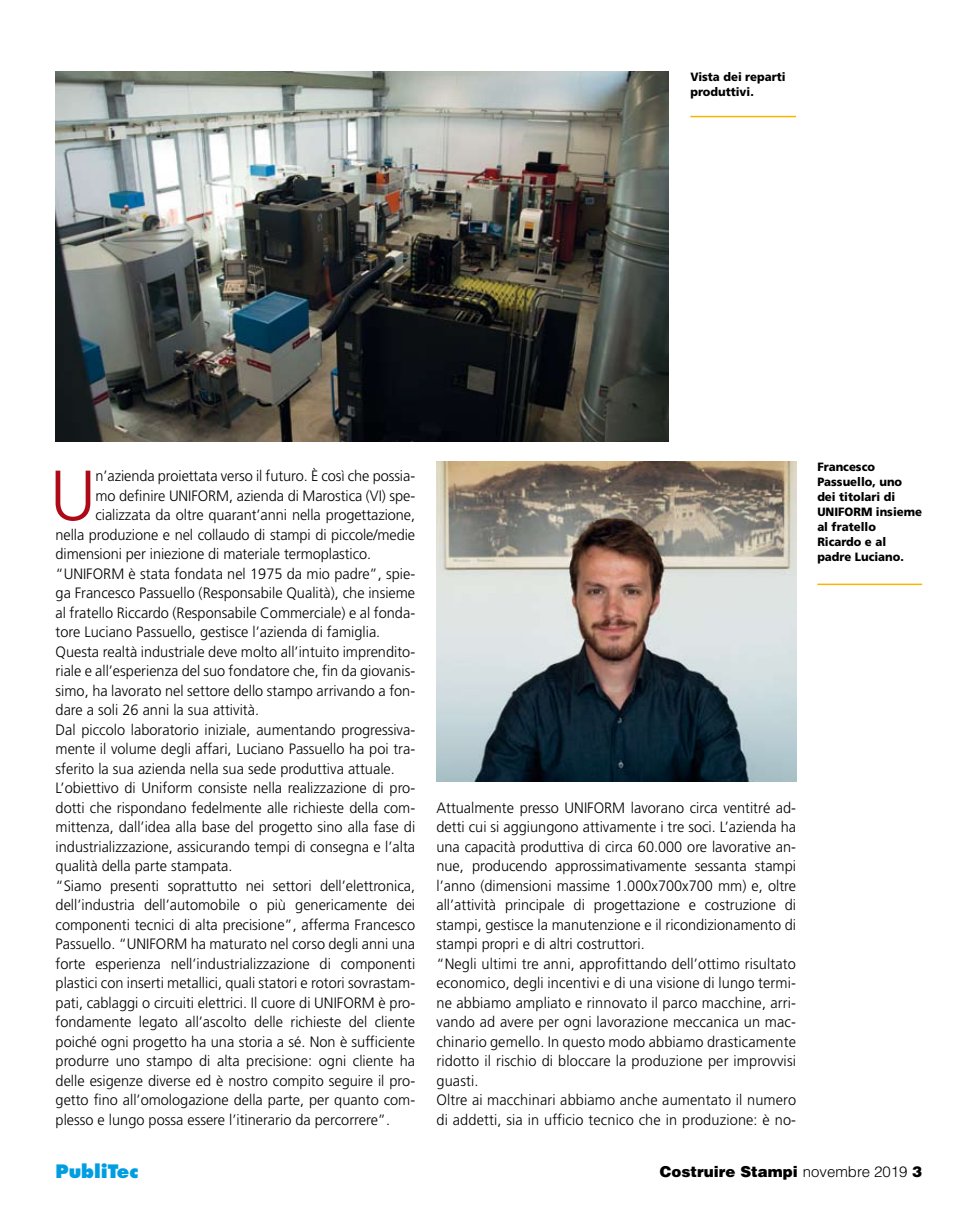
<style>
.page{position:relative;width:978px;height:1212px;background:#fff}
.page>*{position:absolute;margin:0;border:0;box-sizing:border-box;transform-origin:0 0}
.t1{font:300 70.8px "Frutiger";color:#ae0917}
.t2{font:800 18px "Futura";color:#009ee0}
.t3{font:300 15px/19.5px "Frutiger";color:#000}
.t4{font:900 15px "Helvetica";color:#000}
.t5{font:900 12px/15px "Frutiger";color:#000;scale:.95 1}
.s1{font-weight:300}
</style>
<div class="page">
<img style="left:56px;top:72px;width:613px;height:369px">
<hr style="left:690px;top:116px;width:106px;height:1px;background:#f9b500">
<img style="left:436px;top:462px;width:360px;height:320px">
<hr style="left:817px;top:584px;width:105px;height:1px;background:#f9b500">
<p class="t5" style="left:690px;top:69px;width:102px">Vista dei reparti produttivi.</p>
<h1 class="t1" style="left:50px;top:456px;width:47px">U</h1>
<p class="t3" style="left:96px;top:466px;width:321px">n’azienda proiettata verso il futuro. È così che possia-</p>
<p class="t3" style="left:96px;top:486px;width:321px">mo definire UNIFORM, azienda di Marostica (VI) spe-</p>
<p class="t3" style="left:96px;top:505px;width:321px">cializzata da oltre quarant’anni nella progettazione,</p>
<p class="t3" style="left:56px;top:525px;width:361px">nella produzione e nel collaudo di stampi di piccole/medie</p>
<p class="t3" style="left:56px;top:544px;width:317px">dimensioni per iniezione di materiale termoplastico.</p>
<p class="t3" style="left:56px;top:564px;width:361px">“UNIFORM è stata fondata nel 1975 da mio padre”, spie-</p>
<p class="t3" style="left:56px;top:583px;width:361px">ga Francesco Passuello (Responsabile Qualità), che insieme</p>
<p class="t3" style="left:56px;top:603px;width:361px">al fratello Riccardo (Responsabile Commerciale) e al fonda-</p>
<p class="t3" style="left:56px;top:622px;width:326px">tore Luciano Passuello, gestisce l’azienda di famiglia.</p>
<p class="t3" style="left:56px;top:642px;width:361px">Questa realtà industriale deve molto all’intuito imprendito-</p>
<p class="t3" style="left:56px;top:661px;width:361px">riale e all’esperienza del suo fondatore che, fin da giovanis-</p>
<p class="t3" style="left:56px;top:681px;width:361px">simo, ha lavorato nel settore dello stampo arrivando a fon-</p>
<p class="t3" style="left:56px;top:700px;width:205px">dare a soli 26 anni la sua attività.</p>
<p class="t3" style="left:56px;top:720px;width:361px">Dal piccolo laboratorio iniziale, aumentando progressiva-</p>
<p class="t3" style="left:56px;top:739px;width:361px">mente il volume degli affari, Luciano Passuello ha poi tra-</p>
<p class="t3" style="left:56px;top:759px;width:341px">sferito la sua azienda nella sua sede produttiva attuale.</p>
<p class="t3" style="left:56px;top:778px;width:361px">L’obiettivo di Uniform consiste nella realizzazione di pro-</p>
<p class="t3" style="left:56px;top:798px;width:361px">dotti che rispondano fedelmente alle richieste della com-</p>
<p class="t3" style="left:56px;top:817px;width:361px">mittenza, dall’idea alla base del progetto sino alla fase di</p>
<p class="t3" style="left:56px;top:837px;width:361px">industrializzazione, assicurando tempi di consegna e l’alta</p>
<p class="t3" style="left:56px;top:856px;width:179px">qualità della parte stampata.</p>
<p class="t3" style="left:56px;top:876px;width:361px">“Siamo presenti soprattutto nei settori dell’elettronica,</p>
<p class="t3" style="left:56px;top:895px;width:361px">dell’industria dell’automobile o più genericamente dei</p>
<p class="t3" style="left:56px;top:915px;width:361px">componenti tecnici di alta precisione”, afferma Francesco</p>
<p class="t3" style="left:56px;top:934px;width:361px">Passuello. “UNIFORM ha maturato nel corso degli anni una</p>
<p class="t3" style="left:56px;top:954px;width:361px">forte esperienza nell’industrializzazione di componenti</p>
<p class="t3" style="left:56px;top:973px;width:361px">plastici con inserti metallici, quali statori e rotori sovrastam-</p>
<p class="t3" style="left:56px;top:993px;width:361px">pati, cablaggi o circuiti elettrici. Il cuore di UNIFORM è pro-</p>
<p class="t3" style="left:56px;top:1012px;width:361px">fondamente legato all’ascolto delle richieste del cliente</p>
<p class="t3" style="left:56px;top:1032px;width:361px">poiché ogni progetto ha una storia a sé. Non è sufficiente</p>
<p class="t3" style="left:56px;top:1051px;width:361px">produrre uno stampo di alta precisione: ogni cliente ha</p>
<p class="t3" style="left:56px;top:1071px;width:361px">delle esigenze diverse ed è nostro compito seguire il pro-</p>
<p class="t3" style="left:56px;top:1090px;width:361px">getto fino all’omologazione della parte, per quanto com-</p>
<p class="t3" style="left:56px;top:1110px;width:336px">plesso e lungo possa essere l’itinerario da percorrere”.</p>
<p class="t3" style="left:436px;top:798px;width:361px">Attualmente presso UNIFORM lavorano circa ventitré ad&shy;detti cui si aggiungono attivamente i tre soci. L’azienda ha una capacità produttiva di circa 60.000 ore lavorative an&shy;nue, producendo approssimativamente sessanta stampi l’anno (dimensioni massime 1.000x700x700 mm) e, oltre all’attività principale di progettazione e costruzione di stampi, gestisce la manutenzione e il ricondizionamento di stampi propri e di altri costruttori.<br>“Negli ultimi tre anni, approfittando dell’ottimo risultato economico, degli incentivi e di una visione di lungo termi&shy;ne abbiamo ampliato e rinnovato il parco macchine, arri&shy;vando ad avere per ogni lavorazione meccanica un mac&shy;chinario gemello. In questo modo abbiamo drasticamente ridotto il rischio di bloccare la produzione per improvvisi guasti.<br>Oltre ai macchinari abbiamo anche aumentato il numero di addetti, sia in ufficio tecnico che in produzione: è no-</p>
<p class="t5" style="left:817px;top:459px;width:112px">Francesco<br>Passuello, uno dei titolari di<br>UNIFORM insieme al fratello<br>Ricardo e al padre Luciano.</p>
<p class="t2" style="left:56px;top:1160px;width:85px">PubliTec</p>
<p class="t4" style="left:660px;top:1162px;width:264px">Costruire Stampi <span class="s1">novembre 2019</span> 3</p>
</div>
